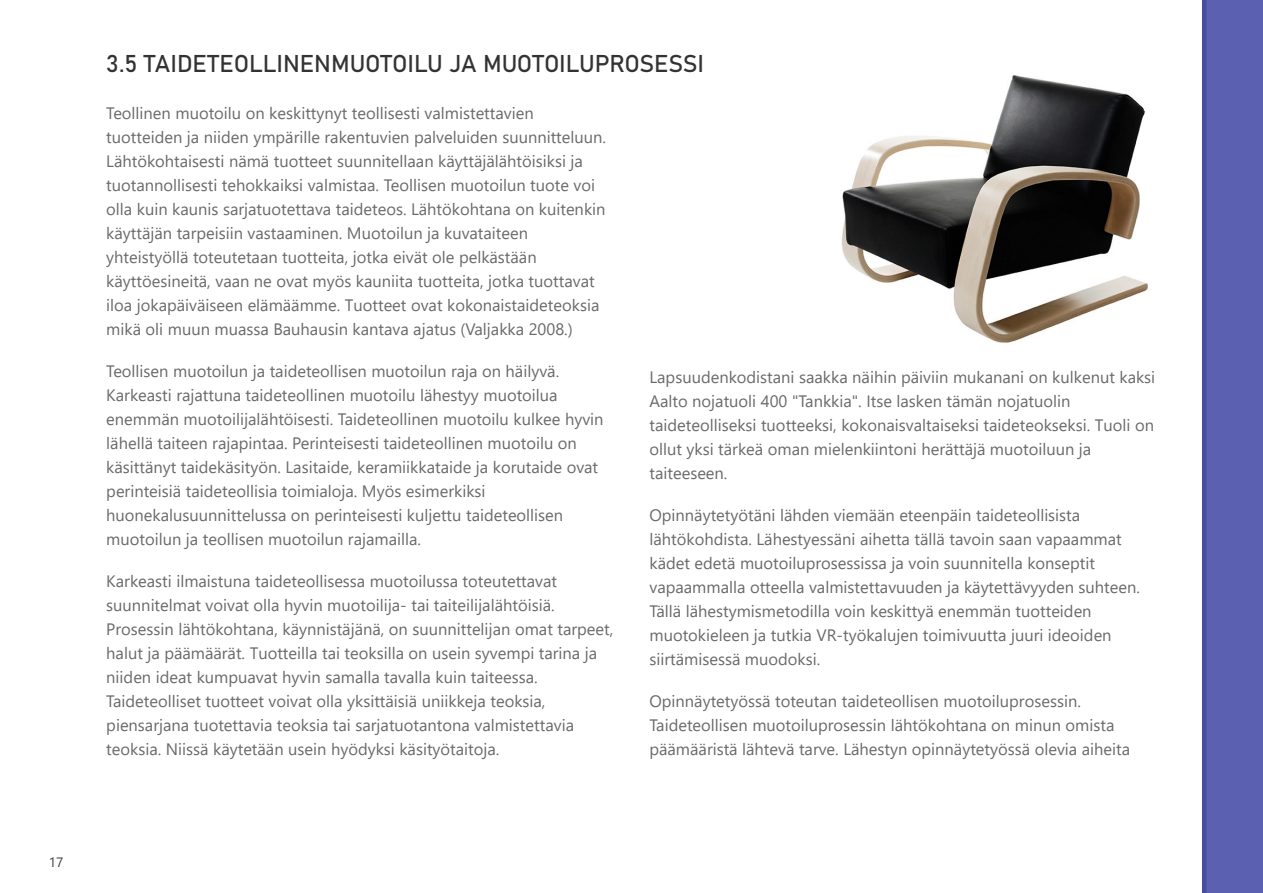
<style>
.page{position:relative;width:1263px;height:893px;background:#fff}
.page>*{position:absolute;margin:0;border:0;box-sizing:border-box;transform-origin:0 0}
.t1{font:24px "Bahnschrift";color:#333}
.t2{font:16.5px/24px "Segoe UI";color:#6a6a6a}
.t3{font:13.5px "Segoe UI";color:#404040}
</style>
<div class="page">
<img style="left:841px;top:75px;width:307px;height:268px">
<div style="left:1202px;top:0;width:61px;height:893px;background:#5c60b1"></div>
<p class="t3" style="left:49px;top:857px;width:16px">17</p>
<h1 class="t1" style="left:106px;top:53px;width:599px">3.5 TAIDETEOLLINENMUOTOILU JA MUOTOILUPROSESSI</h1>
<p class="t2" style="left:106px;top:102px;width:501px">Teollinen muotoilu on keskittynyt teollisesti valmistettavien tuotteiden ja niiden ympärille rakentuvien palveluiden suunnitteluun.<br>Lähtökohtaisesti nämä tuotteet suunnitellaan käyttäjälähtöisiksi ja tuotannollisesti tehokkaiksi valmistaa. Teollisen muotoilun tuote voi olla kuin kaunis sarjatuotettava taideteos. Lähtökohtana on kuitenkin käyttäjän tarpeisiin vastaaminen. Muotoilun ja kuvataiteen yhteistyöllä toteutetaan tuotteita, jotka eivät ole pelkästään käyttöesineitä, vaan ne ovat myös kauniita tuotteita, jotka tuottavat iloa jokapäiväiseen elämäämme. Tuotteet ovat kokonaistaideteoksia mikä oli muun muassa Bauhausin kantava ajatus (Valjakka 2008.)</p>
<p class="t2" style="left:106px;top:360px;width:499px">Teollisen muotoilun ja taideteollisen muotoilun raja on häilyvä.<br>Karkeasti rajattuna taideteollinen muotoilu lähestyy muotoilua enemmän muotoilĳalähtöisesti. Taideteollinen muotoilu kulkee hyvin lähellä taiteen rajapintaa. Perinteisesti taideteollinen muotoilu on käsittänyt taidekäsityön. Lasitaide, keramiikkataide ja korutaide ovat perinteisiä taideteollisia toimialoja. Myös esimerkiksi huonekalusuunnittelussa on perinteisesti kuljettu taideteollisen muotoilun ja teollisen muotoilun rajamailla.</p>
<p class="t2" style="left:106px;top:570px;width:508px">Karkeasti ilmaistuna taideteollisessa muotoilussa toteutettavat suunnitelmat voivat olla hyvin muotoilĳa- tai taiteilĳalähtöisiä.<br>Prosessin lähtökohtana, käynnistäjänä, on suunnittelĳan omat tarpeet, halut ja päämäärät. Tuotteilla tai teoksilla on usein syvempi tarina ja niiden ideat kumpuavat hyvin samalla tavalla kuin taiteessa.<br>Taideteolliset tuotteet voivat olla yksittäisiä uniikkeja teoksia, piensarjana tuotettavia teoksia tai sarjatuotantona valmistettavia teoksia. Niissä käytetään usein hyödyksi käsityötaitoja.</p>
<p class="t2" style="left:649px;top:366px;width:507px">Lapsuudenkodistani saakka näihin päiviin mukanani on kulkenut kaksi Aalto nojatuoli 400 "Tankkia". Itse lasken tämän nojatuolin taideteolliseksi tuotteeksi, kokonaisvaltaiseksi taideteokseksi. Tuoli on ollut yksi tärkeä oman mielenkiintoni herättäjä muotoiluun ja taiteeseen.</p>
<p class="t2" style="left:649px;top:504px;width:492px">Opinnäytetyötäni lähden viemään eteenpäin taideteollisista lähtökohdista. Lähestyessäni aihetta tällä tavoin saan vapaammat kädet edetä muotoiluprosessissa ja voin suunnitella konseptit vapaammalla otteella valmistettavuuden ja käytettävyyden suhteen.<br>Tällä lähestymismetodilla voin keskittyä enemmän tuotteiden muotokieleen ja tutkia VR-työkalujen toimivuutta juuri ideoiden siirtämisessä muodoksi.</p>
<p class="t2" style="left:649px;top:690px;width:482px">Opinnäytetyössä toteutan taideteollisen muotoiluprosessin.<br>Taideteollisen muotoiluprosessin lähtökohtana on minun omista päämääristä lähtevä tarve. Lähestyn opinnäytetyössä olevia aiheita</p>
</div>
